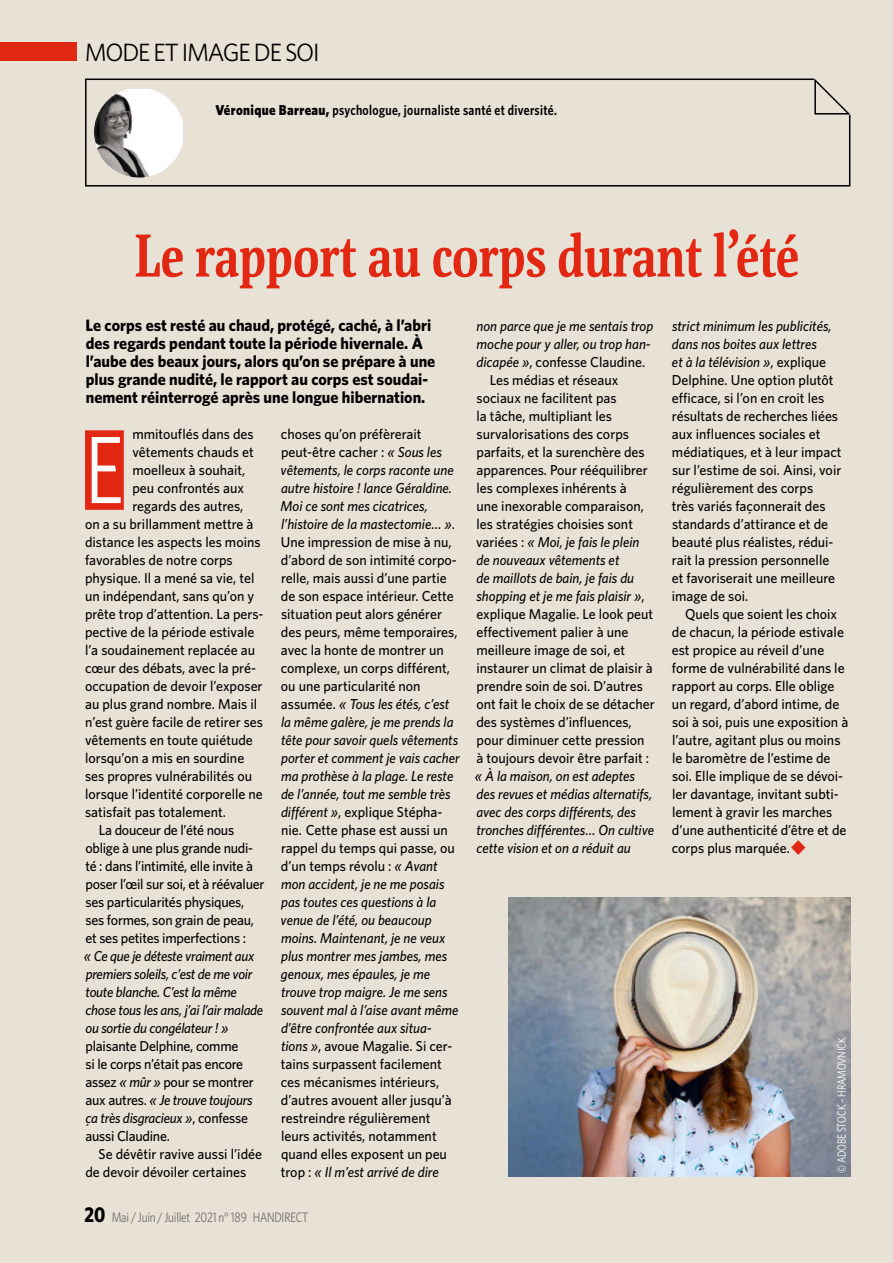
<style>
.page{position:relative;width:893px;height:1263px;background:#e8e1d6}
.page>*{position:absolute;margin:0;border:0;box-sizing:border-box;transform-origin:0 0}
.t1{font:95.7px "Whitney Narrow";color:#fff;scale:.9 1}
.t2{font:700 60.75px "Floris SP";color:#e22713;scale:.9 1}
.t3{font:25.05px "Whitney";letter-spacing:-.05em;color:#000}
.t4{font:700 16.5px/18px "Whitney";color:#000}
.t5{font:500 14.4px/18px "Whitney";color:#000}
.t6{font:italic 500 14.4px/18px "Whitney";color:#000}
.t7{font:500 14.4px/18px "Whitney";letter-spacing:-.02em;color:#000}
.t8{font:italic 500 14.4px/18px "Whitney";letter-spacing:-.02em;color:#000}
.t9{font:600 14.4px "Whitney Narrow";letter-spacing:.025em;color:#000;scale:.9 1}
.t10{font:13.8px "Whitney Narrow";letter-spacing:-.015em;color:#706f6f;scale:.9 1}
.t11{font:12px "Whitney Narrow";letter-spacing:-.01em;color:#fff;scale:.9 1}
.s1{font-family:"Whitney";font-weight:900}
.s2{font-style:italic}
.s3{font-style:normal}
.s4{font-weight:700;font-size:21.3px;color:#000}
.s5{color:#e22713}
</style>
<div class="page">
<div style="left:0;top:43px;width:76px;height:18px;background:#e22713"></div>
<div style="left:85px;top:79px;width:765px;height:108px;border:2px solid #000"></div>
<img style="left:94px;top:89px;width:89px;height:89px">
<svg style="left:814px;top:78px;width:37px;height:38px"></svg>
<div style="left:85px;top:430px;width:39px;height:80px;background:#e22713"></div>
<img style="left:508px;top:898px;width:342px;height:279px">
<h3 class="t3" style="left:85px;top:38px;width:236px">MODE ET IMAGE DE SOI</h3>
<p class="t9" style="left:215px;top:102px;width:381px"><span class="s1">Véronique Barreau,</span> psychologue, journaliste santé et diversité.</p>
<h2 class="t2" style="left:134px;top:229px;width:740px">Le rapport au corps durant l’été</h2>
<p class="t4" style="left:86px;top:316px;width:351px">Le corps est resté au chaud, protégé, caché, à l’abri des regards pendant toute la période hivernale. À l’aube des beaux jours, alors qu’on se prépare à une plus grande nudité, le rapport au corps est soudai&shy;nement réinterrogé après une longue hibernation.</p>
<p class="t5" style="left:132px;top:424px;width:123px">mmitouflés dans des</p>
<p class="t5" style="left:132px;top:442px;width:123px">vêtements chauds et</p>
<p class="t5" style="left:132px;top:460px;width:115px">moelleux à souhait,</p>
<p class="t5" style="left:132px;top:478px;width:113px">peu confrontés aux</p>
<p class="t5" style="left:132px;top:496px;width:113px">regards des autres,</p>
<p class="t5" style="left:85px;top:514px;width:170px">on a su brillamment mettre à</p>
<p class="t5" style="left:85px;top:532px;width:177px">distance les aspects les moins</p>
<p class="t5" style="left:85px;top:550px;width:149px">favorables de notre corps</p>
<p class="t5" style="left:85px;top:568px;width:171px">physique. Il a mené sa vie, tel</p>
<p class="t5" style="left:85px;top:586px;width:171px">un indépendant, sans qu’on y</p>
<p class="t5" style="left:85px;top:604px;width:180px">prête trop d’attention. La pers-</p>
<p class="t5" style="left:85px;top:622px;width:171px">pective de la période estivale</p>
<p class="t5" style="left:85px;top:640px;width:172px">l’a soudainement replacée au</p>
<p class="t5" style="left:85px;top:658px;width:172px">cœur des débats, avec la pré-</p>
<p class="t5" style="left:85px;top:676px;width:179px">occupation de devoir l’exposer</p>
<p class="t5" style="left:85px;top:694px;width:174px">au plus grand nombre. Mais il</p>
<p class="t5" style="left:85px;top:712px;width:180px">n’est guère facile de retirer ses</p>
<p class="t5" style="left:85px;top:730px;width:169px">vêtements en toute quiétude</p>
<p class="t5" style="left:85px;top:748px;width:161px">lorsqu’on a mis en sourdine</p>
<p class="t5" style="left:85px;top:766px;width:169px">ses propres vulnérabilités ou</p>
<p class="t5" style="left:85px;top:784px;width:179px">lorsque l’identité corporelle ne</p>
<p class="t5" style="left:85px;top:802px;width:143px">satisfait pas totalement.</p>
<p class="t7" style="left:99px;top:820px;width:137px">La douceur de l’été nous</p>
<p class="t7" style="left:85px;top:838px;width:169px">oblige à une plus grande nudi-</p>
<p class="t7" style="left:85px;top:856px;width:169px">té : dans l’intimité, elle invite à</p>
<p class="t7" style="left:86px;top:874px;width:180px">poser l’œil sur soi, et à réévaluer</p>
<p class="t7" style="left:86px;top:892px;width:160px">ses particularités physiques,</p>
<p class="t7" style="left:86px;top:910px;width:170px">ses formes, son grain de peau,</p>
<p class="t7" style="left:85px;top:928px;width:162px">et ses petites imperfections :</p>
<p class="t8" style="left:84px;top:946px;width:181px">« Ce que je déteste vraiment aux premiers soleils, c’est de me voir toute blanche. C’est la même chose tous les ans, j’ai l’air malade ou sortie du congélateur ! »</p>
<p class="t7" style="left:85px;top:1036px;width:170px">plaisante Delphine, comme<br>si le corps n’était pas encore assez <span class="s2">« mûr »</span> pour se montrer aux autres. <span class="s2">« Je trouve toujours ça très disgracieux »</span>, confesse aussi Claudine.</p>
<p class="t5" style="left:85px;top:1144px;width:178px;text-indent:13px">Se dévêtir ravive aussi l’idée de devoir dévoiler certaines</p>
<h1 class="t1" style="left:85px;top:417px;width:45px">E</h1>
<p class="t6" style="left:281px;top:424px;width:181px"><span class="s3">choses qu’on préfèrerait peut-être cacher :</span> « Sous les vêtements, le corps raconte une autre histoire ! lance Géraldine.<br>Moi ce sont mes cicatrices, l’histoire de la mastectomie… »<span class="s3">.<br>Une impression de mise à nu, d’abord de son intimité corpo&shy;relle, mais aussi d’une partie de son espace intérieur. Cette situation peut alors générer des peurs, même temporaires, avec la honte de montrer un complexe, un corps différent, ou une particularité non assumée.</span> « Tous les étés, c’est la même galère, je me prends la tête pour savoir quels vêtements porter et comment je vais cacher ma prothèse à la plage. Le reste de l’année, tout me semble très différent »<span class="s3">, explique Stépha&shy;nie. Cette phase est aussi un rappel du temps qui passe, ou d’un temps révolu :</span> « Avant mon accident, je ne me posais pas toutes ces questions à la venue de l’été, ou beaucoup moins. Maintenant, je ne veux plus montrer mes jambes, mes genoux, mes épaules, je me trouve trop maigre. Je me sens souvent mal à l’aise avant même d’être confrontée aux situa&shy;tions »<span class="s3">, avoue Magalie. Si cer&shy;tains surpassent facilement ces mécanismes intérieurs, d’autres avouent aller jusqu’à restreindre régulièrement leurs activités, notamment quand elles exposent un peu trop :</span> « Il m’est arrivé de dire</p>
<p class="t10" style="left:85px;top:1209px;width:250px"><span class="s4">20</span> Mai / Juin / Juillet 2021 n° 189 HANDIRECT</p>
<p class="t6" style="left:477px;top:316px;width:178px">non parce que je me sentais trop</p>
<p class="t6" style="left:477px;top:334px;width:176px">moche pour y aller, ou trop han-</p>
<p class="t5" style="left:476px;top:352px;width:170px"><span class="s2">dicapée »</span>, confesse Claudine.</p>
<p class="t5" style="left:490px;top:370px;width:130px">Les médias et réseaux</p>
<p class="t5" style="left:477px;top:388px;width:142px">sociaux ne facilitent pas</p>
<p class="t5" style="left:476px;top:406px;width:137px">la tâche, multipliant les</p>
<p class="t5" style="left:477px;top:424px;width:154px">survalorisations des corps</p>
<p class="t5" style="left:476px;top:442px;width:170px">parfaits, et la surenchère des</p>
<p class="t5" style="left:476px;top:460px;width:173px">apparences. Pour rééquilibrer</p>
<p class="t5" style="left:476px;top:478px;width:152px">les complexes inhérents à</p>
<p class="t5" style="left:476px;top:496px;width:169px">une inexorable comparaison,</p>
<p class="t5" style="left:476px;top:514px;width:158px">les stratégies choisies sont</p>
<p class="t6" style="left:476px;top:532px;width:165px"><span class="s3">variées :</span> « Moi, je fais le plein</p>
<p class="t6" style="left:476px;top:550px;width:144px">de nouveaux vêtements et</p>
<p class="t6" style="left:476px;top:568px;width:159px">de maillots de bain, je fais du</p>
<p class="t6" style="left:477px;top:586px;width:170px">shopping et je me fais plaisir »<span class="s3">,</span></p>
<p class="t5" style="left:476px;top:604px;width:178px">explique Magalie. Le look peut</p>
<p class="t5" style="left:476px;top:622px;width:154px">effectivement palier à une</p>
<p class="t5" style="left:476px;top:640px;width:150px">meilleure image de soi, et</p>
<p class="t5" style="left:476px;top:658px;width:178px">instaurer un climat de plaisir à</p>
<p class="t5" style="left:476px;top:676px;width:168px">prendre soin de soi. D’autres</p>
<p class="t5" style="left:476px;top:694px;width:180px">ont fait le choix de se détacher</p>
<p class="t5" style="left:476px;top:712px;width:157px">des systèmes d’influences,</p>
<p class="t5" style="left:476px;top:730px;width:170px">pour diminuer cette pression</p>
<p class="t5" style="left:476px;top:748px;width:174px">à toujours devoir être parfait :</p>
<p class="t6" style="left:475px;top:766px;width:181px">« À la maison, on est adeptes des revues et médias alternatifs, avec des corps différents, des tronches différentes… On cultive cette vision et on a réduit au</p>
<p class="t5" style="left:672px;top:316px;width:171px"><span class="s2">strict minimum les publicités, dans nos boites aux lettres<br>et à la télévision »</span>, explique<br>Delphine. Une option plutôt efficace, si l’on en croit les résultats de recherches liées aux influences sociales et médiatiques, et à leur impact sur l’estime de soi. Ainsi, voir régulièrement des corps<br>très variés façonnerait des standards d’attirance et de beauté plus réalistes, rédui&shy;rait la pression personnelle et favoriserait une meilleure image de soi.</p>
<p class="t5" style="left:672px;top:604px;width:178px;text-indent:13px">Quels que soient les choix de chacun, la période estivale est propice au réveil d’une forme de vulnérabilité dans le rapport au corps. Elle oblige un regard, d’abord intime, de soi à soi, puis une exposition à l’autre, agitant plus ou moins le baromètre de l’estime de soi. Elle implique de se dévoi&shy;ler davantage, invitant subti&shy;lement à gravir les marches d’une authenticité d’être et de corps plus marquée.<span class="s5">◆</span></p>
<p class="t11" style="left:835px;top:1173px;width:152px;rotate:-90deg">© ADOBE STOCK – HRAMOVNICK</p>
</div>
